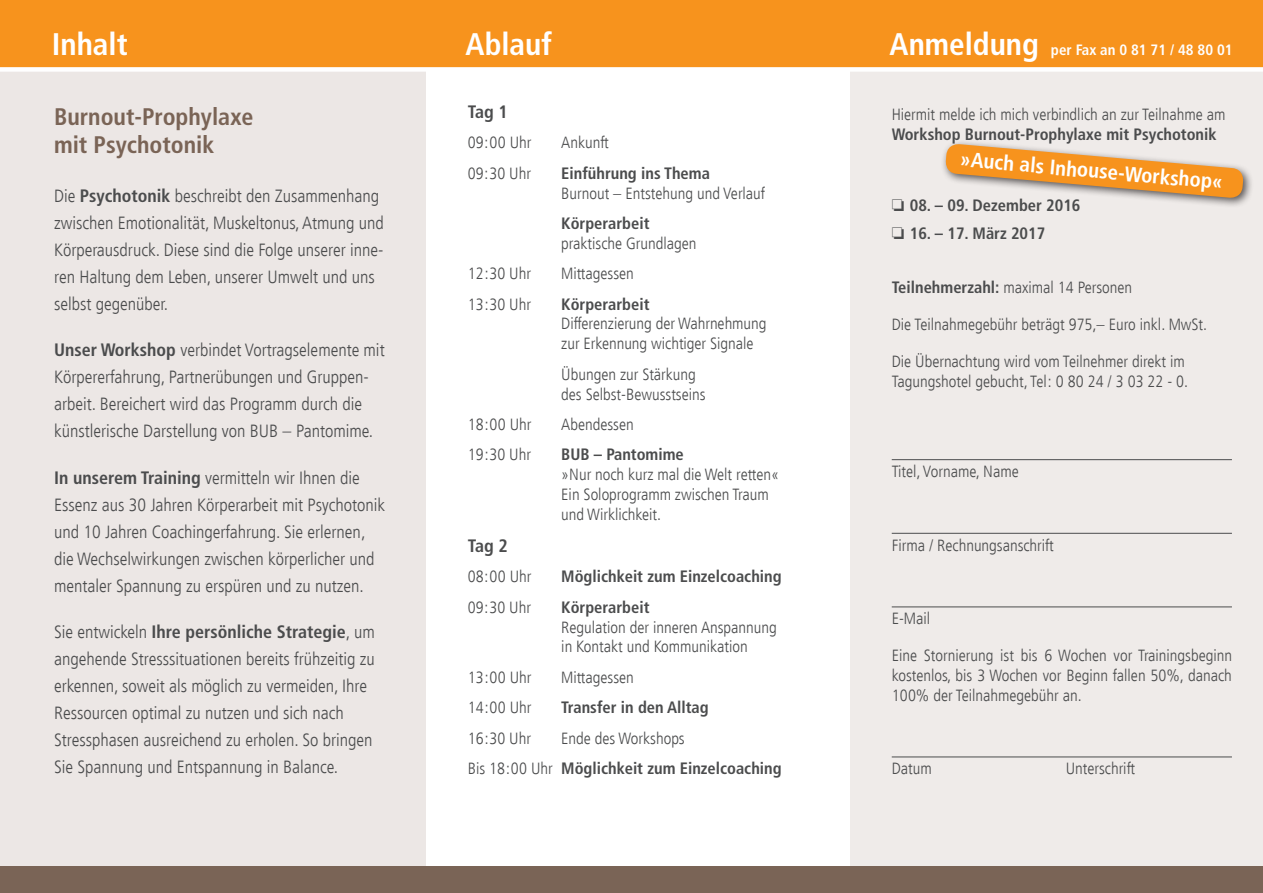
<style>
.page{position:relative;width:1263px;height:893px;background:#fff}
.page>*{position:absolute;margin:0;border:0;box-sizing:border-box;transform-origin:0 0}
.t1{font:700 condensed 31.2px "Frutiger";color:#fff}
.t2{font:700 condensed 24px/28.8px "Frutiger";color:#7a6456}
.t3{font:700 condensed 21px "Frutiger";color:#fff}
.t4{font:300 condensed 18px/27px "Frutiger";color:#4b4c4d}
.t5{font:700 condensed 18px "Frutiger";letter-spacing:-.035em;color:#4b4c4d}
.t6{font:300 condensed 16.5px/19.8px "Frutiger";color:#4b4c4d}
.t7{font:700 condensed 16.5px/30.5px "Frutiger";color:#4b4c4d;text-align:center}
.t8{font:700 condensed 15px "Frutiger";color:#fff}
.s1{font-weight:700}
.s2{font-size:31.2px}
.s3{font-weight:300}
</style>
<div class="page">
<div style="left:850px;top:71px;width:413px;height:822px;background:#ece7e5"></div>
<div style="left:0;top:71px;width:425px;height:822px;background:#ece7e5"></div>
<div style="left:0;top:0;width:1263px;height:68px;background:#f7931d"></div>
<div style="left:0;top:867px;width:1263px;height:26px;background:#7a6456"></div>
<hr style="left:892px;top:459px;width:340px;height:1px;background:#4b4c4d">
<hr style="left:892px;top:533px;width:340px;height:1px;background:#4b4c4d">
<hr style="left:892px;top:607px;width:340px;height:1px;background:#4b4c4d">
<hr style="left:892px;top:757px;width:340px;height:1px;background:#4b4c4d">
<div style="left:0;top:67px;width:1263px;height:5px;background:#fff"></div>
<div style="left:941px;top:139px;width:313px;height:70px;background:#231f20;opacity:.75"></div>
<svg style="left:945px;top:143px;width:299px;height:56px"></svg>
<h1 class="t1" style="left:52px;top:26px;width:77px">Inhalt</h1>
<h2 class="t2" style="left:54px;top:102px;width:201px">Burnout-Prophylaxe mit Psychotonik</h2>
<p class="t4" style="left:54px;top:182px;width:331px">Die <span class="s1">Psychotonik</span> beschreibt den Zusammenhang zwischen Emotionalität, Muskeltonus, Atmung und Körperausdruck. Diese sind die Folge unserer inne&shy;ren Haltung dem Leben, unserer Umwelt und uns selbst gegenüber.</p>
<p class="t4" style="left:54px;top:337px;width:332px"><span class="s1">Unser Workshop</span> verbindet Vortragselemente mit Körpererfahrung, Partnerübungen und Gruppen&shy;arbeit. Bereichert wird das Programm durch die künstlerische Darstellung von BUB – Pantomime.</p>
<p class="t4" style="left:54px;top:464px;width:333px"><span class="s1">In unserem Training</span> vermitteln wir Ihnen die Essenz aus 30 Jahren Körperarbeit mit Psychotonik und 10 Jahren Coachingerfahrung. Sie erlernen, die Wechselwirkungen zwischen körperlicher und mentaler Spannung zu erspüren und zu nutzen.</p>
<p class="t4" style="left:54px;top:618px;width:322px">Sie entwickeln <span class="s1">Ihre persönliche Strategie</span>, um angehende Stresssituationen bereits frühzeitig zu erkennen, soweit als möglich zu vermeiden, Ihre Ressourcen optimal zu nutzen und sich nach Stressphasen ausreichend zu erholen. So bringen Sie Spannung und Entspannung in Balance.</p>
<h1 class="t1" style="left:466px;top:26px;width:88px">Ablauf</h1>
<p class="t8" style="left:889px;top:41px;width:345px"><span class="s2">Anmeldung</span> per Fax an 0 81 71 / 48 80 01</p>
<p class="t5" style="left:468px;top:101px;width:42px">Tag 1</p>
<p class="t6" style="left:468px;top:133px;width:65px">09:00 Uhr</p>
<p class="t6" style="left:561px;top:133px;width:49px">Ankunft</p>
<p class="t6" style="left:468px;top:163px;width:65px">09:30 Uhr</p>
<p class="t7" style="left:561px;top:158px;width:150px">Einführung ins Thema</p>
<p class="t6" style="left:561px;top:183px;width:205px">Burnout – Entstehung und Verlauf</p>
<p class="t7" style="left:561px;top:208px;width:90px">Körperarbeit</p>
<p class="t6" style="left:561px;top:233px;width:137px">praktische Grundlagen</p>
<p class="t6" style="left:468px;top:264px;width:65px">12:30 Uhr</p>
<p class="t6" style="left:561px;top:264px;width:74px">Mittagessen</p>
<p class="t6" style="left:468px;top:294px;width:65px">13:30 Uhr</p>
<p class="t7" style="left:561px;top:289px;width:90px">Körperarbeit</p>
<p class="t6" style="left:561px;top:314px;width:207px">Differenzierung der Wahrnehmung zur Erkennung wichtiger Signale</p>
<p class="t6" style="left:561px;top:364px;width:146px">Übungen zur Stärkung des Selbst-Bewusstseins</p>
<p class="t6" style="left:468px;top:414px;width:65px">18:00 Uhr</p>
<p class="t6" style="left:561px;top:414px;width:74px">Abendessen</p>
<p class="t6" style="left:468px;top:445px;width:65px">19:30 Uhr</p>
<p class="t7" style="left:561px;top:439px;width:124px">BUB – Pantomime</p>
<p class="t6" style="left:561px;top:465px;width:219px">»Nur noch kurz mal die Welt retten«<br>Ein Soloprogramm zwischen Traum und Wirklichkeit.</p>
<p class="t5" style="left:468px;top:535px;width:42px">Tag 2</p>
<p class="t6" style="left:468px;top:567px;width:65px">08:00 Uhr</p>
<p class="t7" style="left:561px;top:561px;width:222px">Möglichkeit zum Einzelcoaching</p>
<p class="t6" style="left:468px;top:597px;width:65px">09:30 Uhr</p>
<p class="t7" style="left:561px;top:592px;width:90px">Körperarbeit</p>
<p class="t6" style="left:561px;top:617px;width:217px">Regulation der inneren Anspannung in Kontakt und Kommunikation</p>
<p class="t6" style="left:468px;top:667px;width:65px">13:00 Uhr</p>
<p class="t6" style="left:561px;top:667px;width:74px">Mittagessen</p>
<p class="t6" style="left:468px;top:698px;width:65px">14:00 Uhr</p>
<p class="t7" style="left:561px;top:692px;width:149px">Transfer in den Alltag</p>
<p class="t6" style="left:468px;top:728px;width:65px">16:30 Uhr</p>
<p class="t7" style="left:468px;top:723px;width:315px"><span class="s3">Ende des Workshops<br>Bis 18:00 Uhr</span> Möglichkeit zum Einzelcoaching</p>
<p class="t6" style="left:892px;top:105px;width:335px">Hiermit melde ich mich verbindlich an zur Teilnahme am</p>
<p class="t7" style="left:892px;top:119px;width:326px">Workshop Burnout-Prophylaxe mit Psychotonik</p>
<p class="t3" style="left:961px;top:147px;width:265px;rotate:5deg">»Auch als Inhouse-Workshop«</p>
<p class="t7" style="left:892px;top:190px;width:190px">□ 08. – 09. Dezember 2016</p>
<p class="t7" style="left:892px;top:218px;width:155px">□ 16. – 17. März 2017</p>
<p class="t6" style="left:892px;top:278px;width:242px"><span class="s1">Teilnehmerzahl:</span> maximal 14 Personen</p>
<p class="t6" style="left:892px;top:314px;width:317px">Die Teilnahmegebühr beträgt 975,– Euro inkl. MwSt.</p>
<p class="t6" style="left:892px;top:351px;width:298px">Die Übernachtung wird vom Teilnehmer direkt im<br>Tagungshotel gebucht, Tel: 0 80 24 / 3 03 22 - 0.</p>
<p class="t6" style="left:892px;top:461px;width:128px">Titel, Vorname, Name</p>
<p class="t6" style="left:892px;top:535px;width:163px">Firma / Rechnungsanschrift</p>
<p class="t6" style="left:892px;top:608px;width:40px">E-Mail</p>
<p class="t6" style="left:892px;top:645px;width:342px;text-align:justify">Eine Stornierung ist bis 6 Wochen vor Trainingsbeginn kostenlos, bis 3 Wochen vor Beginn fallen 50%, danach 100% der Teilnahmegebühr an.</p>
<p class="t6" style="left:892px;top:759px;width:42px">Datum</p>
<p class="t6" style="left:1066px;top:759px;width:71px">Unterschrift</p>
</div>
